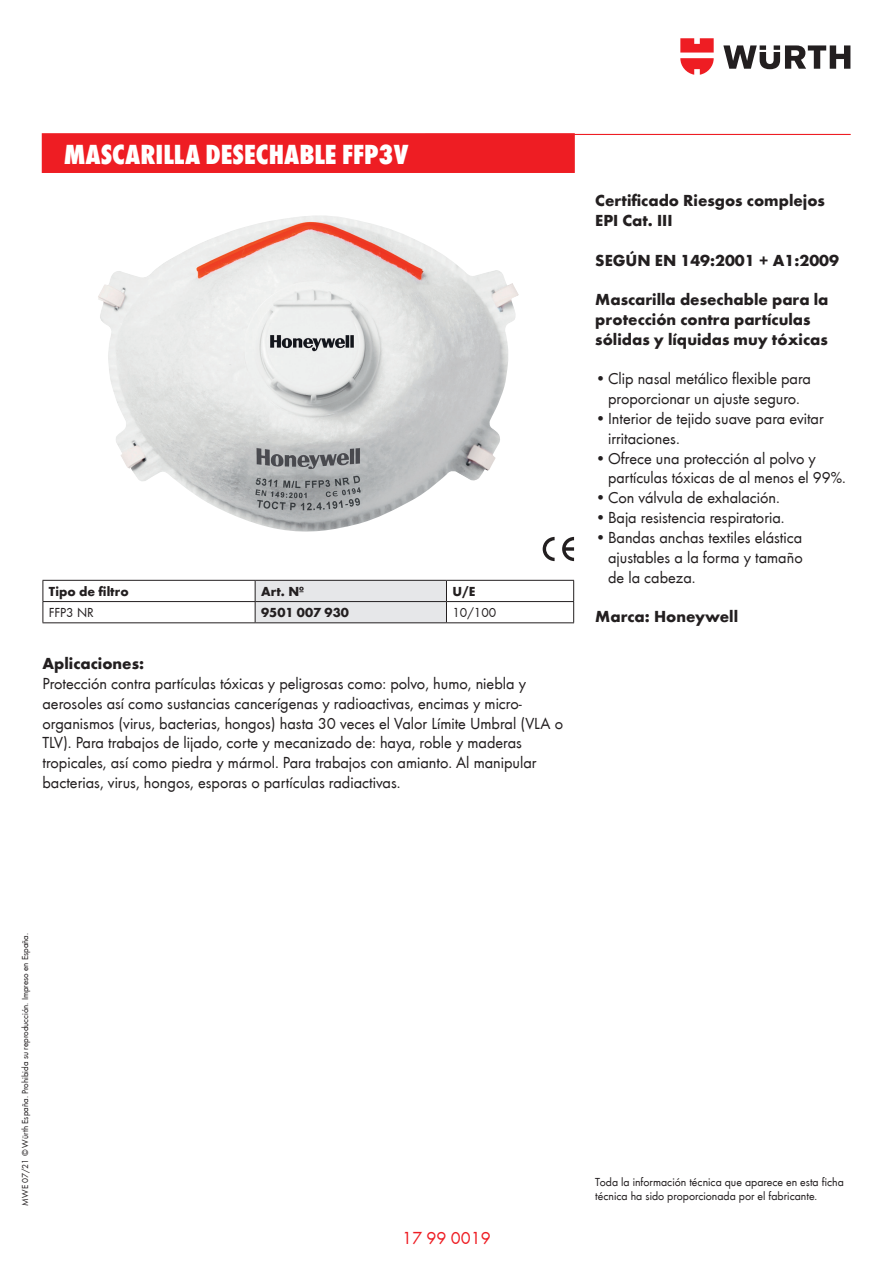
<style>
.page{position:relative;width:893px;height:1263px;background:#fff}
.page>*{position:absolute;margin:0;border:0;box-sizing:border-box;transform-origin:0 0}
.t1{font:800 condensed 28.5px "Wuerth";color:#fff}
.t2{font:18px "Wuerth";color:#ee1d23}
.t3{font:16.5px/19.8px "Wuerth";color:#231f20}
.t4{font:700 16.5px/19.8px "Wuerth";color:#231f20}
.t5{font:700 13.5px "Wuerth";color:#231f20}
.t6{font:13.5px "Wuerth";color:#231f20}
.t7{font:12px/14.4px "Wuerth";color:#231f20}
.t8{font:9px "Wuerth";color:#231f20}
</style>
<div class="page">
<svg style="left:723px;top:45px;width:127px;height:24px"></svg>
<svg style="left:680px;top:38px;width:34px;height:37px"></svg>
<img style="left:98px;top:215px;width:421px;height:317px">
<hr style="left:425px;top:134px;width:425px;height:1px;background:#ee1d23">
<hr style="left:43px;top:580px;width:212px;height:1px;background:#231f20">
<hr style="left:446px;top:580px;width:128px;height:1px;background:#231f20">
<svg style="left:43px;top:581px;width:1px;height:41px"></svg>
<svg style="left:255px;top:580px;width:192px;height:43px"></svg>
<svg style="left:573px;top:581px;width:1px;height:41px"></svg>
<hr style="left:43px;top:601px;width:212px;height:1px;background:#231f20">
<hr style="left:446px;top:601px;width:128px;height:1px;background:#231f20">
<hr style="left:43px;top:622px;width:212px;height:1px;background:#231f20">
<hr style="left:446px;top:622px;width:128px;height:1px;background:#231f20">
<div style="left:42px;top:133px;width:533px;height:40px;background:#ee1d23;border:2px solid #ee1d23"></div>
<svg style="left:543px;top:537px;width:12px;height:24px"></svg>
<svg style="left:562px;top:537px;width:12px;height:24px"></svg>
<h1 class="t1" style="left:64px;top:134px;width:346px">MASCARILLA DESECHABLE FFP3V</h1>
<p class="t5" style="left:49px;top:581px;width:81px">Tipo de filtro</p>
<p class="t5" style="left:261px;top:581px;width:45px">Art. Nº</p>
<p class="t5" style="left:452px;top:581px;width:25px">U/E</p>
<p class="t6" style="left:49px;top:603px;width:46px">FFP3 NR</p>
<p class="t5" style="left:261px;top:602px;width:89px">9501 007 930</p>
<p class="t6" style="left:452px;top:603px;width:45px">10/100</p>
<p class="t4" style="left:43px;top:652px;width:103px">Aplicaciones:</p>
<p class="t3" style="left:43px;top:673px;width:522px">Protección contra partículas tóxicas y peligrosas como: polvo, humo, niebla y aerosoles así como sustancias cancerígenas y radioactivas, encimas y micro&shy;organismos (virus, bacterias, hongos) hasta 30 veces el Valor Límite Umbral (VLA o TLV). Para trabajos de lijado, corte y mecanizado de: haya, roble y maderas tropicales, así como piedra y mármol. Para trabajos con amianto. Al manipular bacterias, virus, hongos, esporas o partículas radiactivas.</p>
<p class="t4" style="left:595px;top:190px;width:231px">Certificado Riesgos complejos<br>EPI Cat. III</p>
<p class="t4" style="left:595px;top:249px;width:245px">SEGÚN EN 149:2001 + A1:2009</p>
<p class="t4" style="left:595px;top:289px;width:235px">Mascarilla desechable para la protección contra partículas sólidas y líquidas muy tóxicas</p>
<p class="t3" style="left:595px;top:368px;width:217px;text-align:center">•Clip nasal metálico flexible para proporcionar un ajuste seguro.</p>
<p class="t3" style="left:608px;top:408px;width:217px;text-indent:-13px">•Interior de tejido suave para evitar irritaciones.</p>
<p class="t3" style="left:608px;top:447px;width:239px;text-indent:-13px">•Ofrece una protección al polvo y partículas tóxicas de al menos el 99%.</p>
<p class="t3" style="left:595px;top:487px;width:186px">•Con válvula de exhalación.</p>
<p class="t3" style="left:595px;top:507px;width:191px">•Baja resistencia respiratoria.</p>
<p class="t3" style="left:608px;top:527px;width:196px;text-align:justify;text-indent:-13px">•Bandas anchas textiles elástica ajustables a la forma y tamaño de la cabeza.</p>
<p class="t4" style="left:595px;top:605px;width:144px">Marca: Honeywell</p>
<p class="t8" style="left:19px;top:1205px;width:274px;rotate:-90deg">MWE 07/21 © Würth España. Prohibida su reproducción. Impreso en España.</p>
<p class="t2" style="left:402px;top:1225px;width:90px">17 99 0019</p>
<p class="t7" style="left:595px;top:1174px;width:250px">Toda la información técnica que aparece en esta ficha técnica ha sido proporcionada por el fabricante.</p>
</div>
